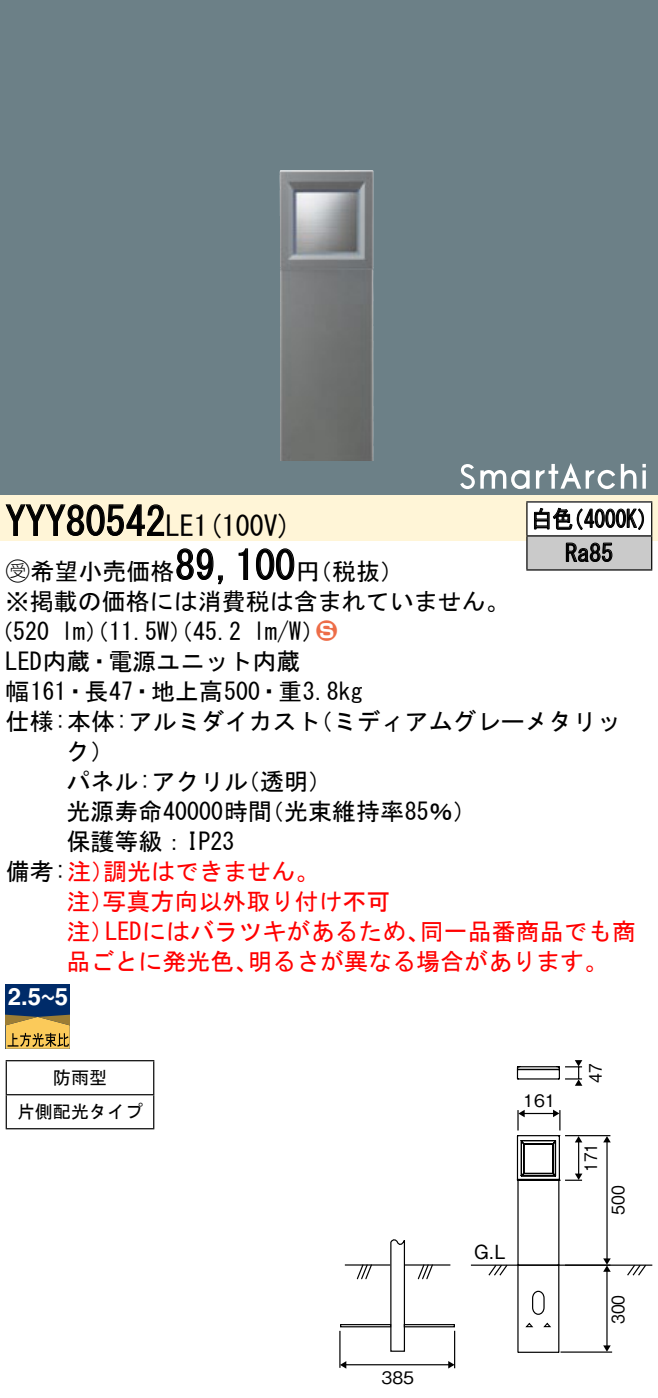
<style>
.page{position:relative;width:658px;height:1398px;background:#fff}
.page>*{position:absolute;margin:0;border:0;box-sizing:border-box;transform-origin:0 0}
.t1{font:40px "MS Gothic";color:#000}
.t2{font:28px "MS Gothic";color:#000}
.t3{font:24px/30.4px "MS Gothic";color:#000}
.t4{font:24px/30px "MS Gothic";color:#f00}
.t5{font:24px "MS Gothic";color:#000;scale:.88 1}
.t6{font:700 24px "Helvetica";color:#fff}
.t7{font:24px "Ford Classification 1";color:#ed6d48}
.t8{font:20px "Gothic MB101 Pro De Bold 90 pv RKSJ H";color:#fff;scale:.8 1}
.t9{font:18px/34px "MS Gothic";color:#000;text-align:center}
.t10{font:18px "Gothic MB101 Pro Regular 90 pv RKSJ H";color:#000}
.t11{font:17.2px "Gothic BBB Pro Medium 90 pv RKSJ H";color:#000;scale:.9 1}
.t12{font:17.2px "Gothic BBB Pro Medium 90 pv RKSJ H";color:#000}
.s1{font-family:"Ford Classification 1"}
.s2{color:#fff}
.s3{color:#000}
</style>
<div class="page">
<div style="left:0;top:0;width:658px;height:462px;background:#6c8087"></div>
<img style="left:279px;top:170px;width:94px;height:291px">
<div style="left:0;top:462px;width:658px;height:34px;background:#6c8087"></div>
<svg style="left:642px;top:470px;width:4px;height:19px"></svg>
<svg style="left:642px;top:464px;width:4px;height:3px"></svg>
<svg style="left:460px;top:464px;width:69px;height:25px"></svg>
<svg style="left:536px;top:463px;width:100px;height:26px"></svg>
<div style="left:0;top:496px;width:658px;height:45px;background:#fff5d7"></div>
<svg style="left:5px;top:504px;width:160px;height:32px"></svg>
<svg style="left:176px;top:548px;width:47px;height:37px"></svg>
<svg style="left:238px;top:548px;width:10px;height:32px"></svg>
<svg style="left:256px;top:548px;width:39px;height:32px"></svg>
<div style="left:6px;top:985px;width:64px;height:64px;background:#002b69"></div>
<svg style="left:6px;top:1014px;width:64px;height:35px;background:#c09d4b"></svg>
<hr style="left:6px;top:1060px;width:148px;height:1px;background:#000">
<hr style="left:6px;top:1061px;width:1px;height:33px;background:#000">
<hr style="left:153px;top:1061px;width:1px;height:33px;background:#000">
<hr style="left:6px;top:1094px;width:148px;height:1px;background:#000">
<hr style="left:6px;top:1095px;width:1px;height:33px;background:#000">
<hr style="left:153px;top:1095px;width:1px;height:33px;background:#000">
<hr style="left:6px;top:1128px;width:148px;height:1px;background:#000">
<div style="left:527px;top:502px;width:124px;height:34px;background:#fff"></div>
<div style="left:527px;top:536px;width:124px;height:34px;background:#cacaca"></div>
<hr style="left:526px;top:501px;width:126px;height:2px;background:#000">
<hr style="left:526px;top:502px;width:1px;height:33px;background:#000">
<hr style="left:651px;top:502px;width:1px;height:33px;background:#000">
<hr style="left:526px;top:535px;width:126px;height:2px;background:#000">
<hr style="left:526px;top:537px;width:1px;height:32px;background:#000">
<hr style="left:651px;top:537px;width:1px;height:32px;background:#000">
<hr style="left:526px;top:569px;width:126px;height:2px;background:#000">
<svg style="left:534px;top:507px;width:110px;height:23px"></svg>
<svg style="left:565px;top:542px;width:47px;height:20px"></svg>
<hr style="left:606px;top:1139px;width:1px;height:122px;background:#000">
<hr style="left:565px;top:1135px;width:45px;height:1px;background:#000">
<hr style="left:560px;top:1351px;width:52px;height:2px;background:#000">
<hr style="left:558px;top:1266px;width:1px;height:86px;background:#000">
<hr style="left:518px;top:1351px;width:40px;height:2px;background:#000">
<hr style="left:517px;top:1266px;width:1px;height:86px;background:#000">
<hr style="left:471px;top:1264px;width:181px;height:2px;background:#000">
<svg style="left:626px;top:1264px;width:21px;height:12px"></svg>
<svg style="left:487px;top:1264px;width:21px;height:12px"></svg>
<hr style="left:606px;top:1268px;width:1px;height:81px;background:#000">
<svg style="left:603px;top:1345px;width:7px;height:7px"></svg>
<svg style="left:603px;top:1258px;width:7px;height:14px"></svg>
<div style="left:532px;top:1291px;width:12px;height:24px;border:1px solid #000;border-radius:6px"></div>
<svg style="left:525px;top:1322px;width:8px;height:6px"></svg>
<svg style="left:543px;top:1322px;width:8px;height:6px"></svg>
<svg style="left:603px;top:1136px;width:7px;height:6px"></svg>
<svg style="left:516px;top:1060px;width:66px;height:206px"></svg>
<svg style="left:356px;top:1239px;width:78px;height:113px"></svg>
<hr style="left:345px;top:1264px;width:45px;height:2px;background:#000">
<hr style="left:405px;top:1264px;width:45px;height:2px;background:#000">
<div style="left:340px;top:1324px;width:51px;height:3px;border:1px solid #000"></div>
<hr style="left:454px;top:1331px;width:1px;height:37px;background:#000">
<hr style="left:339px;top:1331px;width:1px;height:37px;background:#000">
<div style="left:404px;top:1324px;width:51px;height:3px;border:1px solid #000"></div>
<hr style="left:342px;top:1364px;width:111px;height:1px;background:#000">
<svg style="left:448px;top:1361px;width:6px;height:7px"></svg>
<svg style="left:340px;top:1361px;width:6px;height:8px"></svg>
<h1 class="t1" style="left:6px;top:501px;width:162px">YYY80542</h1>
<p class="t2" style="left:166px;top:512px;width:127px">LE (1 100 (V</p>
<p class="t5" style="left:531px;top:507px;width:49px">白色</p>
<p class="t5" style="left:563px;top:507px;width:110px">（4000 (K</p>
<p class="t3" style="left:565px;top:538px;width:49px">Ra85</p>
<h1 class="t1" style="left:175px;top:545px;width:121px">89,100</h1>
<p class="t3" style="left:6px;top:556px;width:505px"><span class="s1">B</span>希望小売価格<br>※掲載の価格には消費税は含まれていません。</p>
<p class="t7" style="left:316px;top:619px;width:22px">2<span class="s2">3</span></p>
<p class="t3" style="left:296px;top:556px;width:109px">（円税抜(</p>
<p class="t3" style="left:253px;top:616px;width:73px">l m (W/</p>
<p class="t3" style="left:-11px;top:616px;width:62px">（520</p>
<p class="t3" style="left:6px;top:646px;width:296px">LED内蔵・電源ユニット内蔵</p>
<p class="t3" style="left:6px;top:676px;width:358px">幅161・長47・地上高500・重3.8kg</p>
<p class="t3" style="left:309px;top:706px;width:314px">（ミディアムグレーメタリッ</p>
<p class="t3" style="left:61px;top:616px;width:182px">lm）（11.5 ）（W 45.2</p>
<p class="t3" style="left:6px;top:706px;width:316px">仕様:本体:アルミダイカスト</p>
<p class="t3" style="left:66px;top:736px;width:49px">ク(</p>
<p class="t3" style="left:236px;top:766px;width:98px">（透明(</p>
<p class="t3" style="left:66px;top:766px;width:183px">パネル:アクリル</p>
<p class="t3" style="left:66px;top:796px;width:207px">光源寿命40000時間保護等級：IP23</p>
<p class="t4" style="left:103px;top:856px;width:217px">調光はできません。</p>
<p class="t3" style="left:260px;top:796px;width:218px">（光束維持率85％(</p>
<p class="t4" style="left:102px;top:856px;width:289px;text-indent:-97px"><span class="s3">備考</span>注<span class="s3">:</span> ）<br>写真方向以外取り付け不可</p>
<p class="t4" style="left:66px;top:886px;width:49px">注）</p>
<p class="t4" style="left:66px;top:916px;width:49px">注）</p>
<p class="t4" style="left:105px;top:916px;width:326px">LEDにはバラツキがあるため、</p>
<p class="t4" style="left:420px;top:916px;width:217px">同一品番商品でも商</p>
<p class="t4" style="left:66px;top:946px;width:193px">品ごとに発光色、</p>
<p class="t4" style="left:248px;top:946px;width:362px">明るさが異なる場合があります。</p>
<p class="t6" style="left:8px;top:977px;width:35px">2.5</p>
<p class="t6" style="left:55px;top:977px;width:15px">5</p>
<p class="t8" style="left:40px;top:981px;width:21px">~</p>
<p class="t9" style="left:17px;top:1061px;width:127px">防雨型<br>片側配光タイプ</p>
<p class="t12" style="left:381px;top:1363px;width:34px">385</p>
<p class="t12" style="left:523px;top:1087px;width:34px">161</p>
<p class="t10" style="left:474px;top:1237px;width:33px">G L.</p>
<p class="t11" style="left:581px;top:1082px;width:23px;rotate:-90deg">47</p>
<p class="t11" style="left:577px;top:1172px;width:34px;rotate:-90deg">171</p>
<p class="t11" style="left:604px;top:1215px;width:34px;rotate:-90deg">500</p>
<p class="t11" style="left:604px;top:1324px;width:34px;rotate:-90deg">300</p>
</div>
